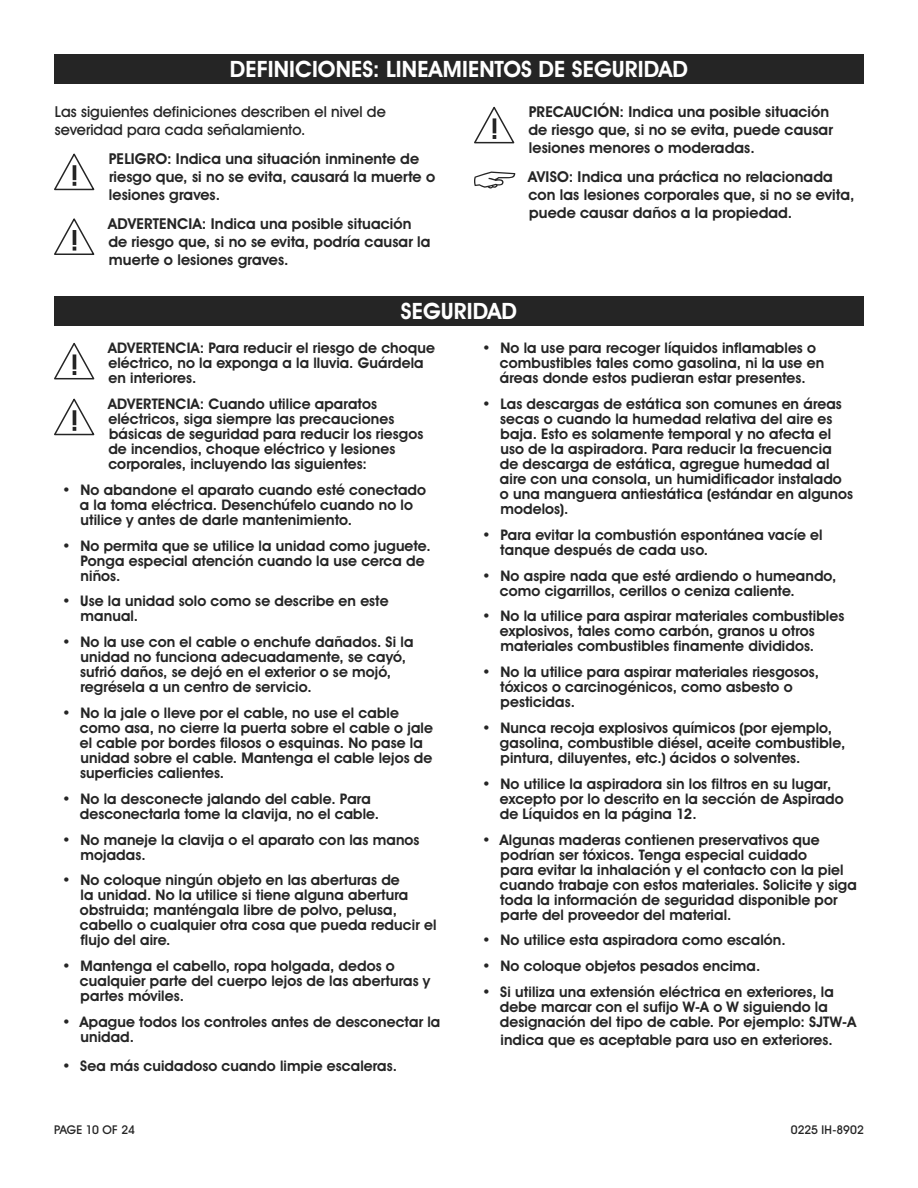
<style>
.page{position:relative;width:918px;height:1188px;background:#fff}
.page>*{position:absolute;margin:0;border:0;box-sizing:border-box;transform-origin:0 0}
.t1{font:700 22.5px "Uline Two Knine";letter-spacing:.005em;color:#fff}
.t2{font:700 15px/18px "Uline Two Knine";letter-spacing:.005em;color:#252525}
.t3{font:15px/18px "Uline Two Knine";letter-spacing:.005em;color:#252525}
.t4{font:700 14.7px/15px "Uline Two Knine";letter-spacing:.005em;color:#252525}
.t5{font:12px "Uline Two Knine";letter-spacing:-.005em;color:#252525}
</style>
<div class="page">
<svg style="left:54px;top:343px;width:40px;height:36px"></svg>
<svg style="left:54px;top:399px;width:40px;height:36px"></svg>
<div style="left:54px;top:54px;width:810px;height:30px;background:#252525"></div>
<div style="left:54px;top:296px;width:810px;height:30px;background:#252525"></div>
<svg style="left:54px;top:154px;width:40px;height:36px"></svg>
<svg style="left:54px;top:218px;width:40px;height:37px"></svg>
<svg style="left:474px;top:107px;width:40px;height:36px"></svg>
<svg style="left:474px;top:172px;width:41px;height:17px"></svg>
<h1 class="t1" style="left:230px;top:56px;width:460px">DEFINICIONES: LINEAMIENTOS DE SEGURIDAD</h1>
<p class="t3" style="left:55px;top:103px;width:332px">Las siguientes definiciones describen el nivel de severidad para cada señalamiento.</p>
<p class="t2" style="left:109px;top:150px;width:328px">PELIGRO: Indica una situación inminente de riesgo que, si no se evita, causará la muerte o lesiones graves.</p>
<p class="t2" style="left:108px;top:215px;width:324px">ADVERTENCIA: Indica una posible situación de riesgo que, si no se evita, podría causar la muerte o lesiones graves.</p>
<p class="t2" style="left:528px;top:103px;width:306px">PRECAUCIÓN: Indica una posible situación de riesgo que, si no se evita, puede causar lesiones menores o moderadas.</p>
<p class="t2" style="left:528px;top:168px;width:328px">AVISO: Indica una práctica no relacionada con las lesiones corporales que, si no se evita, puede causar daños a la propiedad.</p>
<h1 class="t1" style="left:401px;top:298px;width:118px">SEGURIDAD</h1>
<p class="t4" style="left:108px;top:340px;width:328px">ADVERTENCIA: Para reducir el riesgo de choque eléctrico, no la exponga a la lluvia. Guárdela en interiores.</p>
<p class="t4" style="left:108px;top:396px;width:317px">ADVERTENCIA: Cuando utilice aparatos eléctricos, siga siempre las precauciones básicas de seguridad para reducir los riesgos de incendios, choque eléctrico y lesiones corporales, incluyendo las siguientes:</p>
<p class="t4" style="left:80px;top:482px;width:348px;text-indent:-18px">• No abandone el aparato cuando esté conectado a la toma eléctrica. Desenchúfelo cuando no lo utilice y antes de darle mantenimiento.</p>
<p class="t4" style="left:80px;top:538px;width:352px;text-indent:-18px">• No permita que se utilice la unidad como juguete.<br>Ponga especial atención cuando la use cerca de niños.</p>
<p class="t4" style="left:81px;top:594px;width:310px;text-indent:-18px">• Use la unidad solo como se describe en este manual.</p>
<p class="t4" style="left:80px;top:634px;width:335px;text-indent:-18px">• No la use con el cable o enchufe dañados. Si la unidad no funciona adecuadamente, se cayó, sufrió daños, se dejó en el exterior o se mojó, regrésela a un centro de servicio.</p>
<p class="t4" style="left:80px;top:705px;width:355px;text-indent:-18px">• No la jale o lleve por el cable, no use el cable como asa, no cierre la puerta sobre el cable o jale el cable por bordes filosos o esquinas. No pase la unidad sobre el cable. Mantenga el cable lejos de superficies calientes.</p>
<p class="t4" style="left:80px;top:791px;width:301px;text-indent:-18px">• No la desconecte jalando del cable. Para desconectarla tome la clavija, no el cable.</p>
<p class="t4" style="left:81px;top:832px;width:341px;text-indent:-18px">• No maneje la clavija o el aparato con las manos mojadas.</p>
<p class="t4" style="left:80px;top:873px;width:358px;text-indent:-18px">• No coloque ningún objeto en las aberturas de<br>la unidad. No la utilice si tiene alguna abertura obstruida; manténgala libre de polvo, pelusa, cabello o cualquier otra cosa que pueda reducir el flujo del aire.</p>
<p class="t4" style="left:80px;top:958px;width:352px;text-indent:-18px">• Mantenga el cabello, ropa holgada, dedos o cualquier parte del cuerpo lejos de las aberturas y partes móviles.</p>
<p class="t4" style="left:80px;top:1014px;width:361px;text-indent:-18px">• Apague todos los controles antes de desconectar la unidad.</p>
<p class="t4" style="left:62px;top:1058px;width:336px">• Sea más cuidadoso cuando limpie escaleras.</p>
<p class="t4" style="left:500px;top:340px;width:326px;text-indent:-18px">• No la use para recoger líquidos inflamables o combustibles tales como gasolina, ni la use en áreas donde estos pudieran estar presentes.</p>
<p class="t4" style="left:500px;top:396px;width:355px;text-indent:-18px">• Las descargas de estática son comunes en áreas secas o cuando la humedad relativa del aire es baja. Esto es solamente temporal y no afecta el uso de la aspiradora. Para reducir la frecuencia de descarga de estática, agregue humedad al aire con una consola, un humidificador instalado o una manguera antiestática (estándar en algunos modelos).</p>
<p class="t4" style="left:500px;top:527px;width:324px;text-indent:-18px">• Para evitar la combustión espontánea vacíe el tanque después de cada uso.</p>
<p class="t4" style="left:500px;top:568px;width:338px;text-indent:-18px">• No aspire nada que esté ardiendo o humeando, como cigarrillos, cerillos o ceniza caliente.</p>
<p class="t4" style="left:500px;top:609px;width:346px;text-indent:-18px">• No la utilice para aspirar materiales combustibles explosivos, tales como carbón, granos u otros materiales combustibles finamente divididos.</p>
<p class="t4" style="left:500px;top:664px;width:320px;text-indent:-18px">• No la utilice para aspirar materiales riesgosos, tóxicos o carcinogénicos, como asbesto o pesticidas.</p>
<p class="t4" style="left:500px;top:720px;width:347px;text-indent:-18px">• Nunca recoja explosivos químicos (por ejemplo, gasolina, combustible diésel, aceite combustible, pintura, diluyentes, etc.) ácidos o solventes.</p>
<p class="t4" style="left:500px;top:776px;width:345px;text-indent:-18px">• No utilice la aspiradora sin los filtros en su lugar, excepto por lo descrito en la sección de Aspirado de Líquidos en la página 12.</p>
<p class="t4" style="left:500px;top:832px;width:359px;text-indent:-18px">• Algunas maderas contienen preservativos que podrían ser tóxicos. Tenga especial cuidado<br>para evitar la inhalación y el contacto con la piel cuando trabaje con estos materiales. Solicite y siga toda la información de seguridad disponible por parte del proveedor del material.</p>
<p class="t4" style="left:482px;top:933px;width:305px">• No utilice esta aspiradora como escalón.</p>
<p class="t4" style="left:482px;top:958px;width:280px">• No coloque objetos pesados encima.</p>
<p class="t4" style="left:500px;top:984px;width:358px;text-indent:-18px">• Si utiliza una extensión eléctrica en exteriores, la debe marcar con el sufijo W-A o W siguiendo la designación del tipo de cable. Por ejemplo: SJTW-A</p>
<p class="t4" style="left:501px;top:1032px;width:334px">indica que es aceptable para uso en exteriores.</p>
<p class="t5" style="left:54px;top:1122px;width:82px">PAGE 10 OF 24</p>
<p class="t5" style="left:791px;top:1122px;width:75px">0225 IH-8902</p>
</div>
